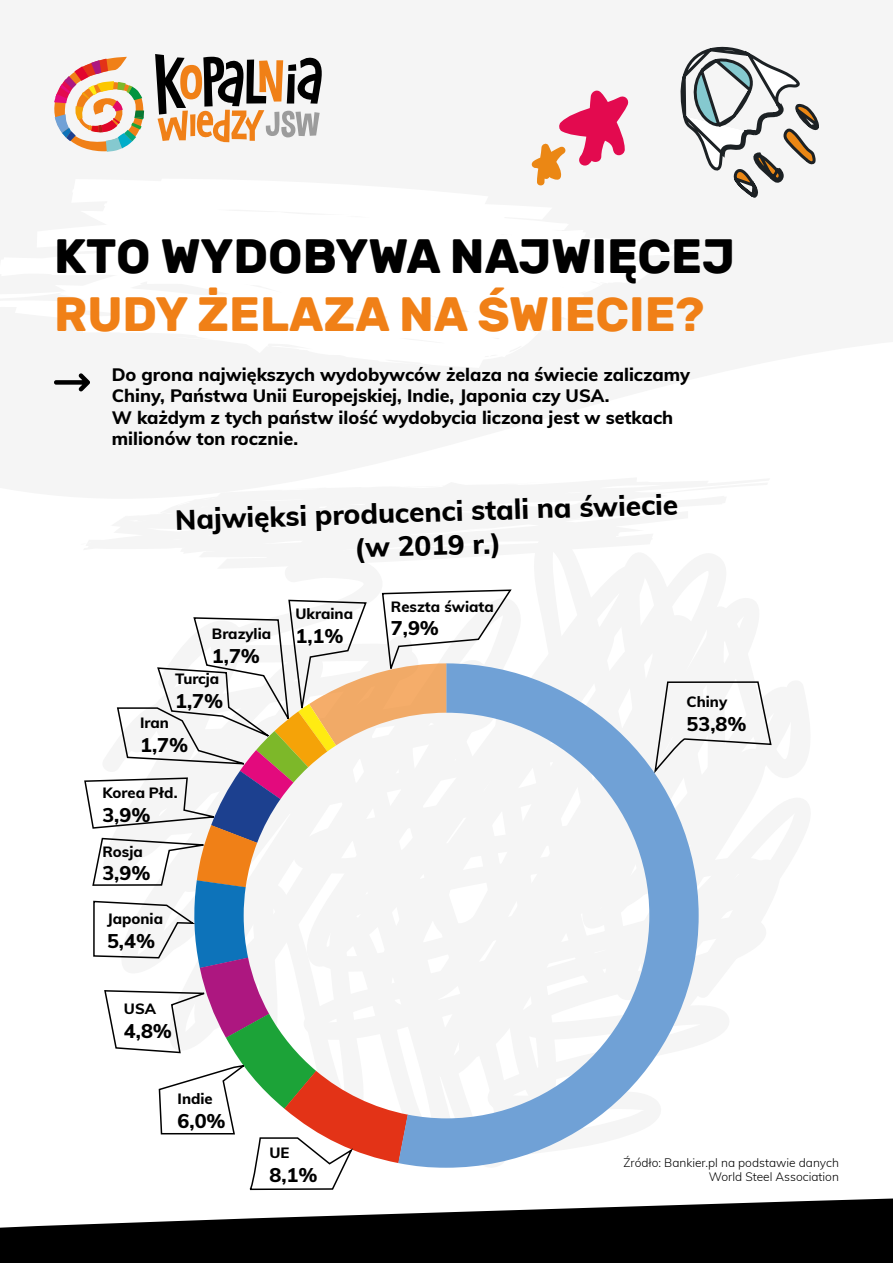
<style>
.page{position:relative;width:893px;height:1263px;background:#fff}
.page>*{position:absolute;margin:0;border:0;box-sizing:border-box;transform-origin:0 0}
.t1{font:700 48px "Rubik";color:#000}
.t2{font:700 48px "Rubik";color:#f08017}
.t3{font:800 27.9px/33.5px "Muli";color:#000;text-align:center}
.t4{font:800 19.8px "Muli";color:#000}
.t5{font:800 18px/21.6px "Muli";color:#000}
.t6{font:800 14.85px/19.6px "Muli";color:#000}
.t7{font:300 12px/14.4px "Muli";color:#000;text-align:right}
.s1{font-size:19.8px}
</style>
<div class="page">
<svg style="left:699px;top:681px;width:73px;height:65px"></svg>
<svg style="left:512px;top:672px;width:187px;height:487px;fill:#f5f5f5"></svg>
<svg style="left:54px;top:57px;width:91px;height:95px"></svg>
<svg style="left:155px;top:54px;width:167px;height:88px"></svg>
<svg style="left:54px;top:373px;width:36px;height:18px"></svg>
<svg style="left:680px;top:46px;width:139px;height:152px"></svg>
<svg style="left:531px;top:90px;width:98px;height:96px"></svg>
<svg style="left:0;top:1198px;width:893px;height:65px;fill:#000"></svg>
<svg style="left:84px;top:589px;width:428px;height:602px"></svg>
<h1 class="t1" style="left:54px;top:228px;width:682px">KTO WYDOBYWA NAJWIĘCEJ</h1>
<h1 class="t2" style="left:54px;top:286px;width:652px">RUDY ŻELAZA NA ŚWIECIE?</h1>
<p class="t5" style="left:112px;top:362px;width:580px">Do grona największych wydobywców żelaza na świecie zaliczamy Chiny, Państwa Unii Europejskiej, Indie, Japonia czy USA.<br>W każdym z tych państw ilość wydobycia liczona jest w setkach milionów ton rocznie.</p>
<h2 class="t3" style="left:175px;top:502px;width:505px;rotate:-2deg">Najwięksi producenci stali na świecie (w 2019 r.)</h2>
<p class="t6" style="left:212px;top:604px;width:143px;text-indent:84px">Ukraina<br>Brazylia <span class="s1">1,1%</span></p>
<p class="t4" style="left:212px;top:641px;width:50px">1,7%</p>
<p class="t6" style="left:175px;top:668px;width:46px">Turcja</p>
<p class="t4" style="left:175px;top:686px;width:50px">1,7%</p>
<p class="t6" style="left:140px;top:712px;width:30px">Iran</p>
<p class="t4" style="left:140px;top:730px;width:50px">1,7%</p>
<p class="t6" style="left:102px;top:782px;width:77px">Korea Płd.</p>
<p class="t4" style="left:102px;top:800px;width:50px">3,9%</p>
<p class="t6" style="left:102px;top:841px;width:42px">Rosja</p>
<p class="t4" style="left:102px;top:859px;width:50px">3,9%</p>
<p class="t6" style="left:107px;top:908px;width:58px">Japonia</p>
<p class="t4" style="left:107px;top:926px;width:50px">5,4%</p>
<p class="t6" style="left:391px;top:596px;width:104px">Reszta świata</p>
<p class="t4" style="left:391px;top:614px;width:50px">7,9%</p>
<p class="t6" style="left:686px;top:691px;width:42px">Chiny</p>
<p class="t4" style="left:686px;top:709px;width:62px">53,8%</p>
<p class="t6" style="left:124px;top:998px;width:34px">USA</p>
<p class="t4" style="left:124px;top:1016px;width:50px">4,8%</p>
<p class="t6" style="left:178px;top:1088px;width:37px">Indie</p>
<p class="t4" style="left:178px;top:1107px;width:50px">6,0%</p>
<p class="t6" style="left:270px;top:1142px;width:22px">UE</p>
<p class="t4" style="left:270px;top:1160px;width:50px">8,1%</p>
<p class="t7" style="left:624px;top:1154px;width:217px">Źródło: Bankier.pl na podstawie danych<br>World Steel Association</p>
</div>
